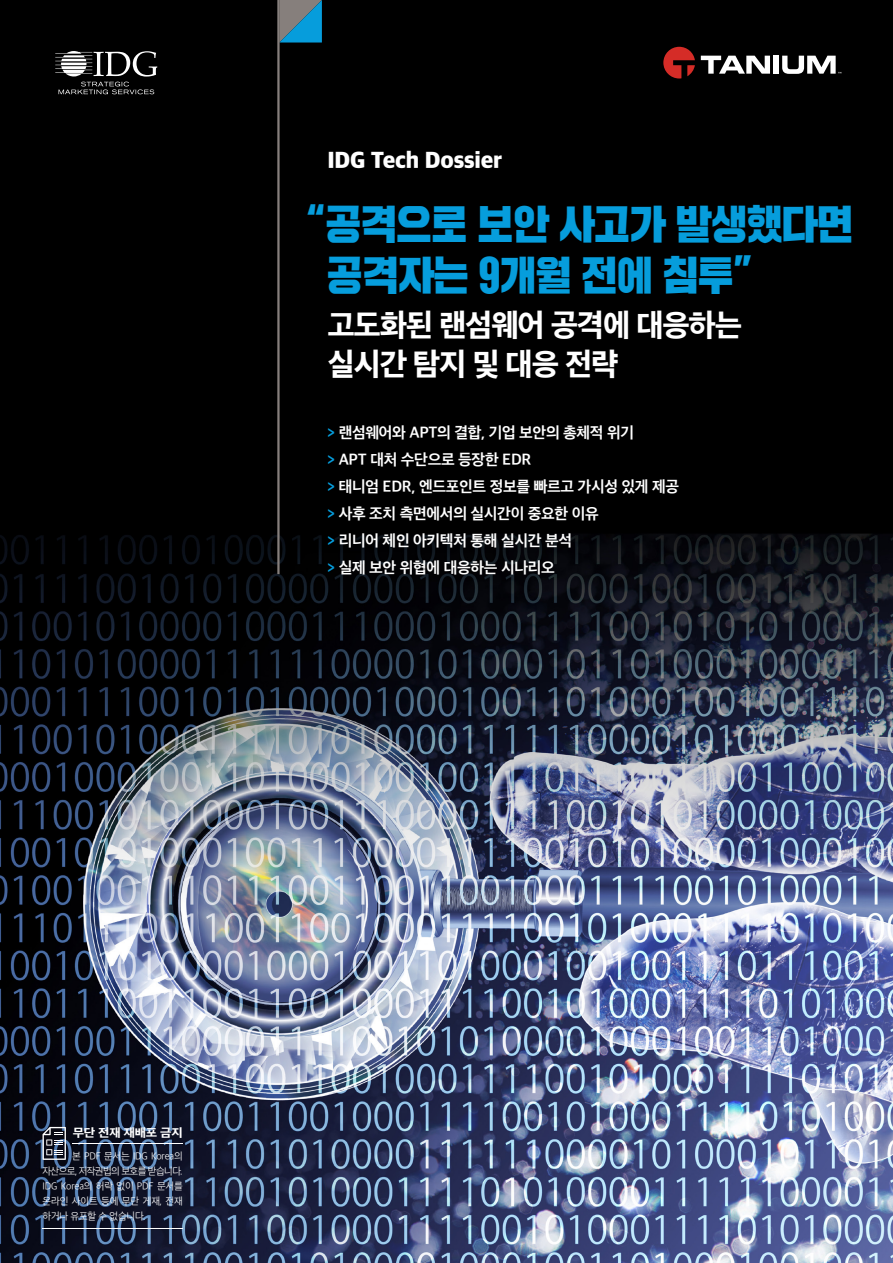
<style>
.page{position:relative;width:893px;height:1263px;background:#fff}
.page>*{position:absolute;margin:0;border:0;box-sizing:border-box;transform-origin:0 0}
.표지_제목_격동24{font:39.75px "SD Gd Gothic";letter-spacing:-.01em;color:#069ddc;scale:.9 1}
.표지_부제_고딕14{font:30px "SD Gothic Neoa h Ex Bd";letter-spacing:-.04em;color:#fff}
.표지_컬럼_고딕15{font:22.5px "SD Gothic Neoa i Hv";letter-spacing:-.01em;color:#fff;scale:.95 1}
.표지_목차_고딕9{font:15px "SD Gothic Neoa g Bd";letter-spacing:-.02em;color:#fff}
.t1{font:11.25px "SD Gothic Neoa h Ex Bd";letter-spacing:-.02em;color:#fff;scale:1.1 1}
.t2{font:9.75px/15px "SD Gothic Neoa c Lt";letter-spacing:-.02em;color:#fff;text-align:justify}
.t3{font:9.75px/15px "SD Gothic Neoa c Lt";letter-spacing:-.06em;color:#fff;text-align:right}
.s1{color:#069ddc}
</style>
<div class="page">
<img style="left:1px;top:0;width:892px;height:1263px">
<img style="left:0;top:0;width:1px;height:1263px">
<svg style="left:280px;top:0;width:42px;height:43px;background:#438ba9"></svg>
<hr style="left:277px;top:0;width:3px;height:574px;background:#867f7c">
<svg style="left:55px;top:51px;width:102px;height:43px;background:#3e3e3e"></svg>
<hr style="left:72px;top:1143px;width:111px;height:1px;background:#fff">
<hr style="left:43px;top:1228px;width:140px;height:1px;background:#fff">
<svg style="left:43px;top:1127px;width:23px;height:33px"></svg>
<svg style="left:663px;top:47px;width:32px;height:32px"></svg>
<svg style="left:701px;top:51px;width:145px;height:30px"></svg>
<p class="표지_컬럼_고딕15" style="left:327px;top:149px;width:186px">IDG Tech Dossier</p>
<p class="표지_제목_격동24" style="left:306px;top:204px;width:609px">“공격으로 보안 사고가 발생했다면</p>
<p class="표지_제목_격동24" style="left:327px;top:255px;width:475px">공격자는 9개월 전에 침투”</p>
<p class="표지_부제_고딕14" style="left:327px;top:310px;width:416px">고도화된 랜섬웨어 공격에 대응하는</p>
<p class="표지_부제_고딕14" style="left:327px;top:349px;width:293px">실시간 탐지 및 대응 전략</p>
<p class="표지_목차_고딕9" style="left:327px;top:425px;width:308px"><span class="s1">&gt;</span> 랜섬웨어와 APT의 결합, 기업 보안의 총체적 위기</p>
<p class="표지_목차_고딕9" style="left:327px;top:452px;width:205px"><span class="s1">&gt;</span> APT 대처 수단으로 등장한 EDR</p>
<p class="표지_목차_고딕9" style="left:327px;top:479px;width:353px"><span class="s1">&gt;</span> 태니엄 EDR, 엔드포인트 정보를 빠르고 가시성 있게 제공</p>
<p class="표지_목차_고딕9" style="left:327px;top:506px;width:273px"><span class="s1">&gt;</span> 사후 조치 측면에서의 실시간이 중요한 이유</p>
<p class="표지_목차_고딕9" style="left:327px;top:533px;width:246px"><span class="s1">&gt;</span> 리니어 체인 아키텍처 통해 실시간 분석</p>
<p class="표지_목차_고딕9" style="left:327px;top:560px;width:229px"><span class="s1">&gt;</span> 실제 보안 위협에 대응하는 시나리오</p>
<p class="t1" style="left:73px;top:1127px;width:102px">무단 전재 재배포 금지</p>
<p class="t3" style="left:43px;top:1148px;width:142px">본 PDF 문서는 IDG Korea의 자산으로, 저작권법의 보호를 받습니다.</p>
<p class="t2" style="left:43px;top:1178px;width:142px">IDG Korea의 허락 없이 PDF 문서를 온라인 사이트 등에 무단 게재, 전재 하거나 유포할 수 없습니다.</p>
</div>
